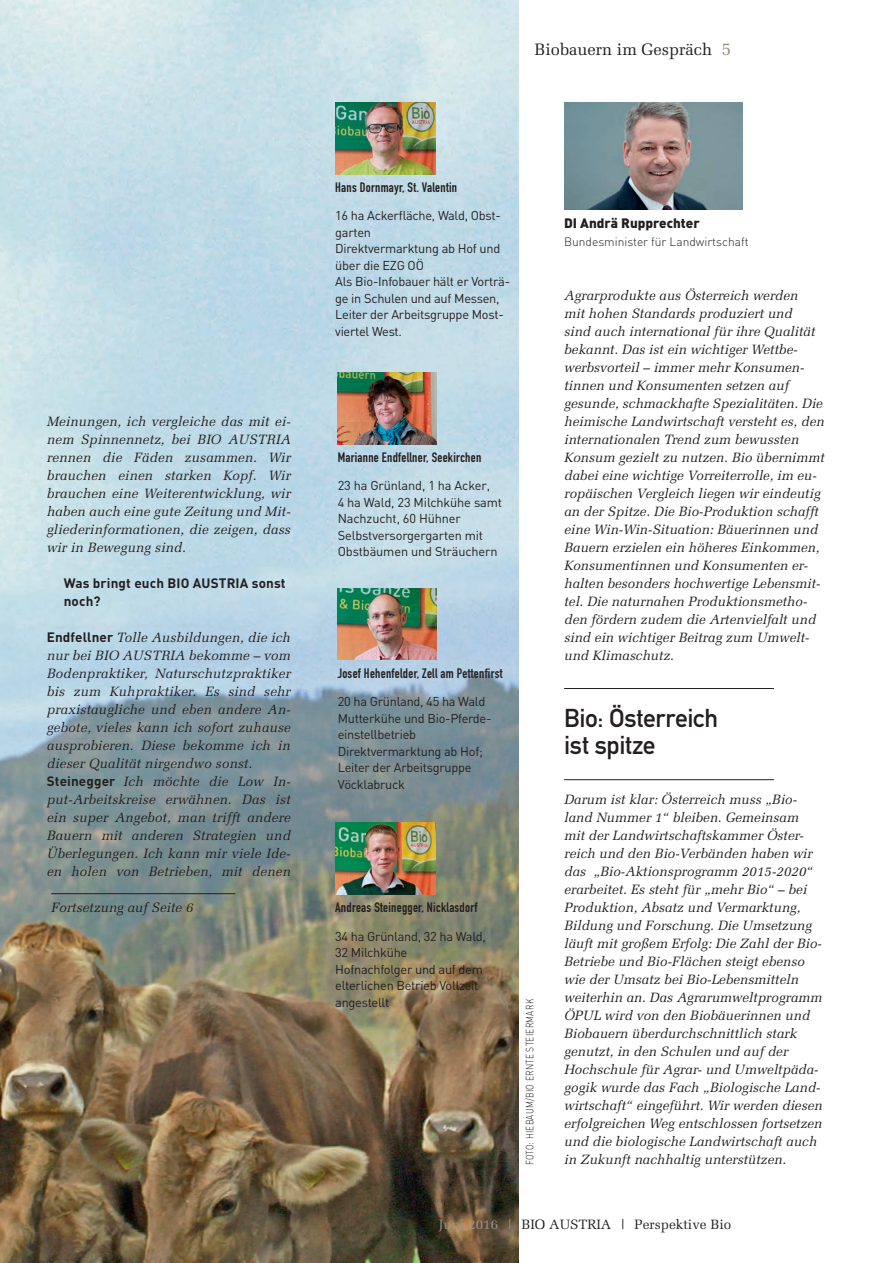
<style>
.page{position:relative;width:893px;height:1263px;background:#fff}
.page>*{position:absolute;margin:0;border:0;box-sizing:border-box;transform-origin:0 0}
.t1{font:25.5px/27px "DIN Mittelschrift Std";letter-spacing:-.015em;color:#231f20}
.t2{font:16.5px "Melior LT Std";color:#231f20}
.t3{font:italic 13.5px/18px "Melior LT Std";color:#231f20}
.t4{font:13.5px "DIN Engschrift Std";letter-spacing:.02em;color:#231f20}
.t5{font:13.5px "Melior LT Std";color:#231f20}
.t6{font:700 13.5px/18px "DIN";letter-spacing:.01em;color:#231f20}
.t7{font:900 13.5px "DIN";color:#231f20}
.t8{font:12.75px/16.5px "DIN";letter-spacing:-.02em;color:#231f20}
.t9{font:300 12px "DIN";color:#231f20}
.t10{font:300 10.5px "DIN";letter-spacing:.03em;color:#231f20;scale:.8 1}
.s1{font-size:18px;color:#9b9486}
.s2{font-family:"DIN";font-weight:700;font-style:normal}
.s3{color:#9b9486}
</style>
<div class="page">
<img style="left:0;top:0;width:519px;height:1263px">
<img style="left:335px;top:102px;width:100px;height:72px">
<img style="left:338px;top:588px;width:99px;height:72px">
<img style="left:335px;top:822px;width:100px;height:72px">
<img style="left:338px;top:372px;width:99px;height:72px">
<img style="left:564px;top:102px;width:179px;height:107px">
<hr style="left:564px;top:688px;width:210px;height:1px;background:#231f20">
<hr style="left:564px;top:779px;width:210px;height:1px;background:#231f20">
<hr style="left:51px;top:893px;width:184px;height:1px;background:#231f20">
<p class="t2" style="left:534px;top:40px;width:199px">Biobauern im Gespräch <span class="s1">5</span></p>
<p class="t3" style="left:47px;top:412px;width:245px;text-align:justify">Meinungen, ich vergleiche das mit ei&shy;nem Spinnennetz, bei BIO AUSTRIA rennen die Fäden zusammen. Wir brauchen einen starken Kopf. Wir brauchen eine Weiterentwicklung, wir haben auch eine gute Zeitung und Mit&shy;gliederinformationen, die zeigen, dass wir in Bewegung sind.</p>
<p class="t6" style="left:64px;top:573px;width:223px">Was bringt euch BIO AUSTRIA sonst noch?</p>
<p class="t3" style="left:47px;top:628px;width:245px"><span class="s2">Endfellner</span> Tolle Ausbildungen, die ich nur bei BIO AUSTRIA bekomme – vom Bodenpraktiker, Naturschutzpraktiker bis zum Kuhpraktiker. Es sind sehr praxistaugliche und eben andere An&shy;gebote, vieles kann ich sofort zuhause ausprobieren. Diese bekomme ich in dieser Qualität nirgendwo sonst.<br><span class="s2">Steinegger</span> Ich möchte die Low In&shy;put-Arbeitskreise erwähnen. Das ist ein super Angebot, man trifft andere Bauern mit anderen Strategien und Überlegungen. Ich kann mir viele Ide&shy;en holen von Betrieben, mit denen</p>
<p class="t3" style="left:51px;top:899px;width:144px">Fortsetzung auf Seite 6</p>
<p class="t4" style="left:335px;top:180px;width:123px">Hans Dornmayr, St. Valentin</p>
<p class="t8" style="left:335px;top:207px;width:176px">16 ha Ackerfläche, Wald, Obst&shy;garten<br>Direktvermarktung ab Hof und über die EZG OÖ<br>Als Bio-Infobauer hält er Vorträ&shy;ge in Schulen und auf Messen,<br>Leiter der Arbeitsgruppe Most&shy;viertel West.</p>
<p class="t4" style="left:338px;top:449px;width:145px">Marianne Endfellner, Seekirchen</p>
<p class="t8" style="left:338px;top:477px;width:166px">23 ha Grünland, 1 ha Acker,<br>4 ha Wald, 23 Milchkühe samt<br>Nachzucht, 60 Hühner<br>Selbstversorgergarten mit<br>Obstbäumen und Sträuchern</p>
<p class="t4" style="left:338px;top:665px;width:166px">Josef Hehenfelder, Zell am Pettenfirst</p>
<p class="t8" style="left:338px;top:693px;width:155px">20 ha Grünland, 45 ha Wald<br>Mutterkühe und Bio-Pferde&shy;einstellbetrieb<br>Direktvermarktung ab Hof;<br>Leiter der Arbeitsgruppe<br>Vöcklabruck</p>
<p class="t4" style="left:335px;top:900px;width:144px">Andreas Steinegger, Nicklasdorf</p>
<p class="t8" style="left:335px;top:927px;width:152px">34 ha Grünland, 32 ha Wald,<br>32 Milchkühe<br>Hofnachfolger und auf dem elterlichen Betrieb Vollzeit angestellt</p>
<p class="t10" style="left:523px;top:1165px;width:209px;rotate:-90deg">Foto: H iebaum/Bio Ernte Steiermark</p>
<p class="t7" style="left:564px;top:214px;width:137px">DI Andrä Rupprechter</p>
<p class="t9" style="left:564px;top:234px;width:186px">Bundesminister für Landwirtschaft</p>
<p class="t3" style="left:564px;top:287px;width:262px">Agrarprodukte aus Österreich werden<br>mit hohen Standards produziert und<br>sind auch international für ihre Qualität bekannt. Das ist ein wichtiger Wettbe&shy;werbsvorteil – immer mehr Konsumen&shy;tinnen und Konsumenten setzen auf gesunde, schmackhafte Spezialitäten. Die heimische Landwirtschaft versteht es, den internationalen Trend zum bewussten Konsum gezielt zu nutzen. Bio übernimmt dabei eine wichtige Vorreiterrolle, im eu&shy;ropäischen Vergleich liegen wir eindeutig an der Spitze. Die Bio-Produktion schafft eine Win-Win-Situation: Bäuerinnen und Bauern erzielen ein höheres Einkommen, Konsumentinnen und Konsumenten er&shy;halten besonders hochwertige Lebensmit&shy;tel. Die naturnahen Produktionsmetho&shy;den fördern zudem die Artenvielfalt und sind ein wichtiger Beitrag zum Umwelt&shy;und Klimaschutz.</p>
<h1 class="t1" style="left:564px;top:705px;width:155px">Bio: Österreich ist spitze</h1>
<p class="t3" style="left:564px;top:790px;width:260px">Darum ist klar: Österreich muss „Bio&shy;land Nummer 1“ bleiben. Gemeinsam mit der Landwirtschaftskammer Öster&shy;reich und den Bio-Verbänden haben wir das „Bio-Aktionsprogramm 2015-2020“ erarbeitet. Es steht für „mehr Bio“ – bei Produktion, Absatz und Vermarktung, Bildung und Forschung. Die Umsetzung läuft mit großem Erfolg: Die Zahl der Bio-Betriebe und Bio-Flächen steigt ebenso wie der Umsatz bei Bio-Lebensmitteln weiterhin an. Das Agrarumweltprogramm ÖPUL wird von den Biobäuerinnen und Biobauern überdurchschnittlich stark genutzt, in den Schulen und auf der Hochschule für Agrar- und Umweltpäda&shy;gogik wurde das Fach „Biologische Land&shy;wirtschaft“ eingeführt. Wir werden diesen erfolgreichen Weg entschlossen fortsetzen und die biologische Landwirtschaft auch in Zukunft nachhaltig unterstützen.</p>
<p class="t5" style="left:439px;top:1216px;width:294px"><span class="s3">Juni 2016 |</span> Bio Austria | Perspektive Bio</p>
</div>
